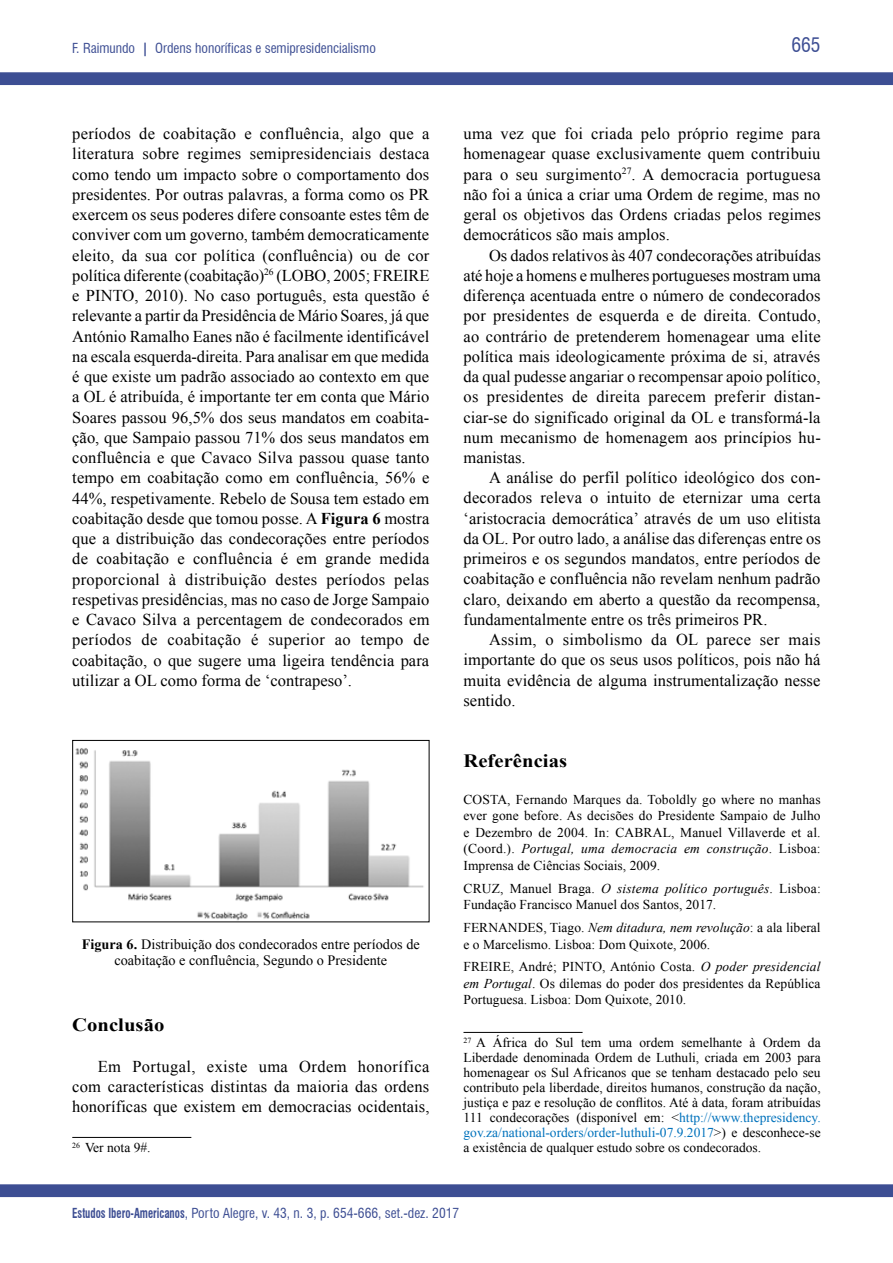
<style>
.page{position:relative;width:893px;height:1263px;background:#fff}
.page>*{position:absolute;margin:0;border:0;box-sizing:border-box;transform-origin:0 0}
.t1{font:condensed 19.5px "Swiss 721 BT";color:#3d4e93}
.t2{font:700 18.75px "Times New Roman";color:#000;scale:1.1 1}
.t3{font:16.5px/20.2px "Times New Roman";color:#000;text-align:justify}
.t4{font:14.25px/16.5px "Times New Roman";color:#000;text-align:center}
.t5{font:13.5px/16.5px "Times New Roman";color:#000;text-align:justify}
.t6{font:condensed 13.5px "Swiss 721 BT";color:#3d4e93}
.s1{font-weight:700}
.s2{font-style:italic}
.s3{color:#0072bc}
</style>
<div class="page">
<div style="left:0;top:72px;width:893px;height:13px;background:#3d4e93;border:2px solid #3d4e93"></div>
<div style="left:1px;top:1185px;width:891px;height:11px;background:#3d4e93"></div>
<div style="left:0;top:1184px;width:893px;height:13px;border:2px solid #3d4e93"></div>
<hr style="left:72px;top:1137px;width:119px;height:1px;background:#000">
<hr style="left:463px;top:1032px;width:120px;height:1px;background:#000">
<img style="left:75px;top:748px;width:349px;height:172px">
<div style="left:72px;top:740px;width:357px;height:182px;border:1px solid #000"></div>
<p class="t6" style="left:72px;top:40px;width:305px">F. Raimundo <span class="s1">|</span> Ordens honoríficas e semipresidencialismo</p>
<p class="t3" style="left:72px;top:123px;width:359px">períodos de coabitação e confluência, algo que a literatura sobre regimes semipresidenciais destaca como tendo um impacto sobre o comportamento dos presidentes. Por outras palavras, a forma como os PR exercem os seus poderes difere consoante estes têm de conviver com um governo, também democraticamente eleito, da sua cor política (confluência) ou de cor política diferente (coabitação)<sup>26</sup> (LOBO, 2005; FREIRE e PINTO, 2010). No caso português, esta questão é relevante a partir da Presidência de Mário Soares, já que António Ramalho Eanes não é facilmente identificável na escala esquerda-direita. Para analisar em que medida é que existe um padrão associado ao contexto em que a OL é atribuída, é importante ter em conta que Mário Soares passou 96,5% dos seus mandatos em coabita&shy;ção, que Sampaio passou 71% dos seus mandatos em confluência e que Cavaco Silva passou quase tanto tempo em coabitação como em confluência, 56% e 44%, respetivamente. Rebelo de Sousa tem estado em coabitação desde que tomou posse. A <span class="s1">Figura 6</span> mostra que a distribuição das condecorações entre períodos de coabitação e confluência é em grande medida proporcional à distribuição destes períodos pelas respetivas presidências, mas no caso de Jorge Sampaio e Cavaco Silva a percentagem de condecorados em períodos de coabitação é superior ao tempo de coabitação, o que sugere uma ligeira tendência para utilizar a OL como forma de ‘contrapeso’.</p>
<p class="t4" style="left:82px;top:936px;width:340px"><span class="s1">Figura 6.</span> Distribuição dos condecorados entre períodos de coabitação e confluência, Segundo o Presidente</p>
<p class="t2" style="left:72px;top:1012px;width:85px">Conclusão</p>
<p class="t3" style="left:72px;top:1056px;width:359px;text-indent:26px">Em Portugal, existe uma Ordem honorífica com características distintas da maioria das ordens honoríficas que existem em democracias ocidentais,</p>
<p class="t5" style="left:72px;top:1139px;width:80px"><sup>26</sup> Ver nota 9#.</p>
<p class="t1" style="left:791px;top:33px;width:31px">665</p>
<p class="t3" style="left:463px;top:123px;width:359px">uma vez que foi criada pelo próprio regime para homenagear quase exclusivamente quem contribuiu para o seu surgimento<sup>27</sup>. A democracia portuguesa não foi a única a criar uma Ordem de regime, mas no geral os objetivos das Ordens criadas pelos regimes democráticos são mais amplos.</p>
<p class="t3" style="left:463px;top:245px;width:359px;text-indent:26px">Os dados relativos às 407 condecorações atribuídas até hoje a homens e mulheres portugueses mostram uma diferença acentuada entre o número de condecorados por presidentes de esquerda e de direita. Contudo, ao contrário de pretenderem homenagear uma elite política mais ideologicamente próxima de si, através da qual pudesse angariar o recompensar apoio político, os presidentes de direita parecem preferir distan&shy;ciar-se do significado original da OL e transformá-la num mecanismo de homenagem aos princípios hu&shy;manistas.</p>
<p class="t3" style="left:463px;top:467px;width:359px;text-indent:26px">A análise do perfil político ideológico dos con&shy;decorados releva o intuito de eternizar uma certa ‘aristocracia democrática’ através de um uso elitista da OL. Por outro lado, a análise das diferenças entre os primeiros e os segundos mandatos, entre períodos de coabitação e confluência não revelam nenhum padrão claro, deixando em aberto a questão da recompensa, fundamentalmente entre os três primeiros PR.</p>
<p class="t3" style="left:463px;top:629px;width:359px;text-indent:26px">Assim, o simbolismo da OL parece ser mais importante do que os seus usos políticos, pois não há muita evidência de alguma instrumentalização nesse sentido.</p>
<p class="t2" style="left:463px;top:748px;width:96px">Referências</p>
<p class="t5" style="left:463px;top:791px;width:359px">COSTA, Fernando Marques da. Toboldly go where no manhas ever gone before. As decisões do Presidente Sampaio de Julho e Dezembro de 2004. In: Cabral</p>
<p class="t5" style="left:463px;top:824px;width:359px;text-indent:208px">, Manuel Villaverde et al. (Coord.). <span class="s2">Portugal, uma democracia em construção</span>. Lisboa:<br>Imprensa de Ciências Sociais, 2009.</p>
<p class="t5" style="left:463px;top:880px;width:359px">CRUZ, Manuel Braga. <span class="s2">O sistema político português</span>. Lisboa:<br>Fundação Francisco Manuel dos Santos, 2017.</p>
<p class="t5" style="left:463px;top:919px;width:359px">FERNANDES, Tiago. <span class="s2">Nem ditadura, nem revolução</span>: a ala liberal e o Marcelismo. Lisboa: Dom Quixote, 2006.</p>
<p class="t5" style="left:463px;top:958px;width:359px">FREIRE, André; PINTO, António Costa. <span class="s2">O poder presidencial em Portugal</span>. Os dilemas do poder dos presidentes da República Portuguesa. Lisboa: Dom Quixote, 2010.</p>
<p class="t5" style="left:463px;top:1035px;width:359px;line-height:15px"><sup>27</sup> A África do Sul tem uma ordem semelhante à Ordem da Liberdade denominada Ordem de Luthuli, criada em 2003 para homenagear os Sul Africanos que se tenham destacado pelo seu contributo pela liberdade, direitos humanos, construção da nação, justiça e paz e resolução de conflitos. Até à data, foram atribuídas 111 condecorações (disponível em: &lt;<span class="s3">http://www.thepresidency. gov.za/national-orders/order-luthuli-07.9.2017</span>&gt;) e desconhece-se a existência de qualquer estudo sobre os condecorados.</p>
<p class="t6" style="left:72px;top:1205px;width:388px"><span class="s1">Estudos Ibero-Americanos</span>, Porto Alegre, v. 43, n. 3, p. 654-666, set.-dez. 2017</p>
</div>
